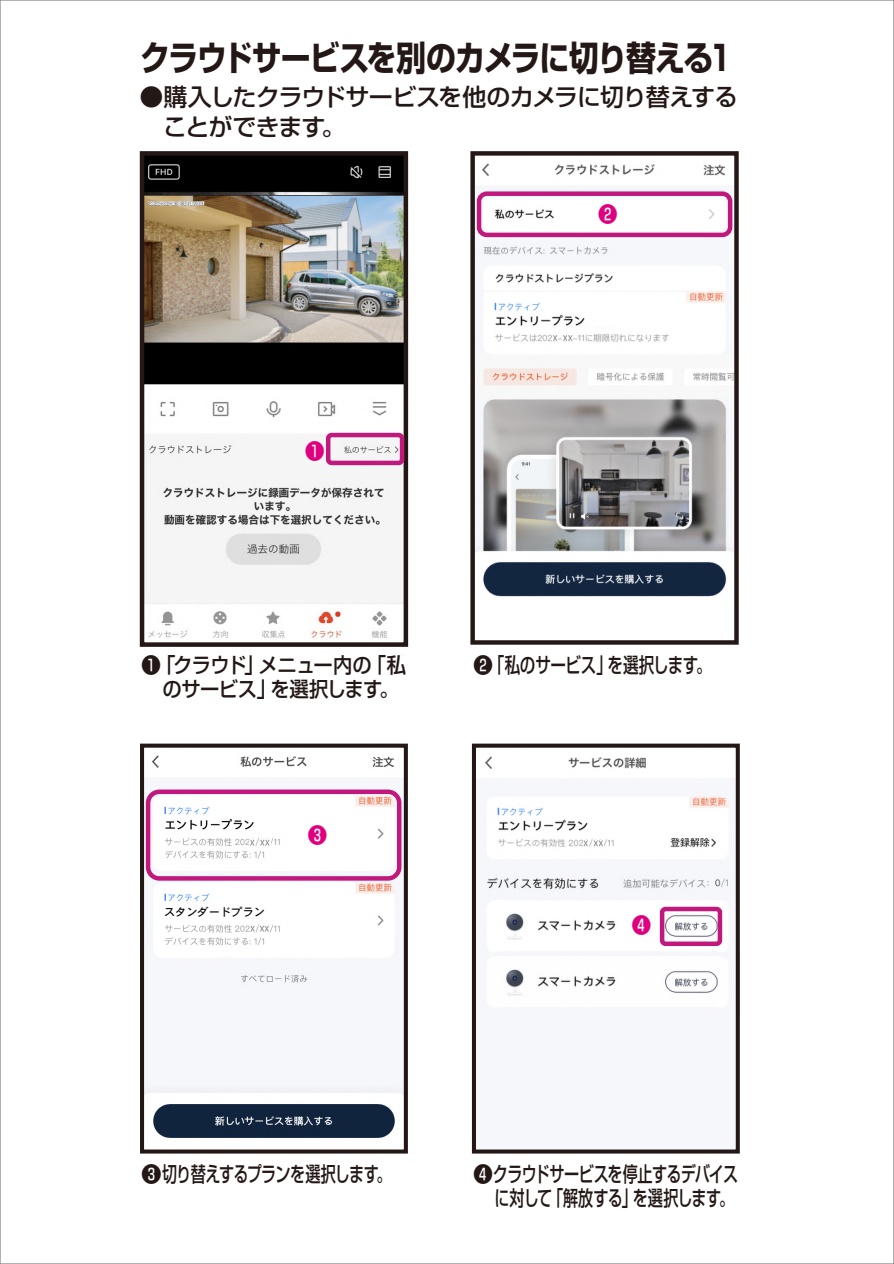
<style>
.page{position:relative;width:894px;height:1264px;background:#fff}
.page>*{position:absolute;margin:0;border:0;box-sizing:border-box;transform-origin:0 0}
.t1{font:700 34.5px "Shin Go Pro";letter-spacing:-.04em;color:#231815;scale:.87 1}
.t2{font:500 24px/30px "Shin Go Pro";letter-spacing:-.04em;color:#231815}
.t3{font:500 21px/24px "Shin Go Pro";letter-spacing:-.035em;color:#231815;scale:.92 1}
.t4{font:500 21px "Shin Go Pro";letter-spacing:-.035em;color:#231815;scale:.95 1}
.t5{font:500 21px "Shin Go Pro";color:#df007f;scale:.92 1}
.t6{font:11.25px "DFHS Gothic W5 MP RKSJ H";color:#000}
</style>
<div class="page">
<img style="left:485px;top:756px;width:247px;height:190px">
<img style="left:145px;top:156px;width:258px;height:482px">
<div style="left:231px;top:164px;width:82px;height:16px;background:#000"></div>
<img style="left:145px;top:195px;width:258px;height:147px">
<div style="left:140px;top:151px;width:268px;height:495px;border:4px solid #231815"></div>
<div style="left:326px;top:433px;width:78px;height:32px;border:4px solid #c1187d;border-radius:3px"></div>
<div style="left:659px;top:906px;width:63px;height:39px;border:4px solid #c1187d;border-radius:3px"></div>
<img style="left:505px;top:969px;width:213px;height:27px">
<div style="left:472px;top:743px;width:267px;height:410px;border:4px solid #231815"></div>
<img style="left:475px;top:163px;width:258px;height:434px">
<div style="left:470px;top:151px;width:268px;height:493px;border:4px solid #231815"></div>
<div style="left:476px;top:191px;width:256px;height:46px;border:4px solid #c1187d;border-radius:8px"></div>
<img style="left:145px;top:755px;width:257px;height:124px">
<img style="left:153px;top:879px;width:242px;height:107px">
<div style="left:163px;top:904px;width:123px;height:12px;background:#fff"></div>
<svg style="left:250px;top:925px;width:19px;height:7px"></svg>
<img style="left:145px;top:1085px;width:258px;height:53px">
<div style="left:140px;top:743px;width:268px;height:410px;border:4px solid #231815"></div>
<div style="left:146px;top:789px;width:255px;height:91px;border:4px solid #c1187d;border-radius:11px"></div>
<svg style="left:552px;top:334px;width:20px;height:7px"></svg>
<svg style="left:250px;top:839px;width:20px;height:7px"></svg>
<svg style="left:583px;top:839px;width:20px;height:7px"></svg>
<div style="left:585px;top:311px;width:30px;height:15px;background:#fff"></div>
<div style="left:255px;top:818px;width:30px;height:15px;background:#fff"></div>
<div style="left:588px;top:816px;width:30px;height:15px;background:#fff"></div>
<div style="left:267px;top:903px;width:34px;height:15px;background:#fff"></div>
<h1 class="t1" style="left:140px;top:31px;width:682px">クラウドサービスを別のカメラに切り替える1</h1>
<p class="t2" style="left:163px;top:79px;width:576px;text-indent:-24px">●購入したクラウドサービスを他のカメラに切り替えすることができます。</p>
<p class="t5" style="left:305px;top:433px;width:23px">❶</p>
<p class="t5" style="left:598px;top:196px;width:23px">❷</p>
<p class="t3" style="left:163px;top:650px;width:266px;text-indent:-21px">❶「クラウド」メニュー内の「私のサービス」を選択します。</p>
<p class="t3" style="left:473px;top:650px;width:260px">❷「私のサービス」を選択します。</p>
<p class="t5" style="left:308px;top:817px;width:23px">❸</p>
<p class="t6" style="left:164px;top:905px;width:137px">スタンダードプラン / 年額</p>
<p class="t4" style="left:142px;top:1156px;width:265px">❸切り替えするプランを選択します。</p>
<p class="t5" style="left:631px;top:907px;width:23px">❹</p>
<p class="t3" style="left:473px;top:1159px;width:289px;text-align:right">❹クラウドサービスを停止するデバイスに対して「解放する」を選択します。</p>
</div>
